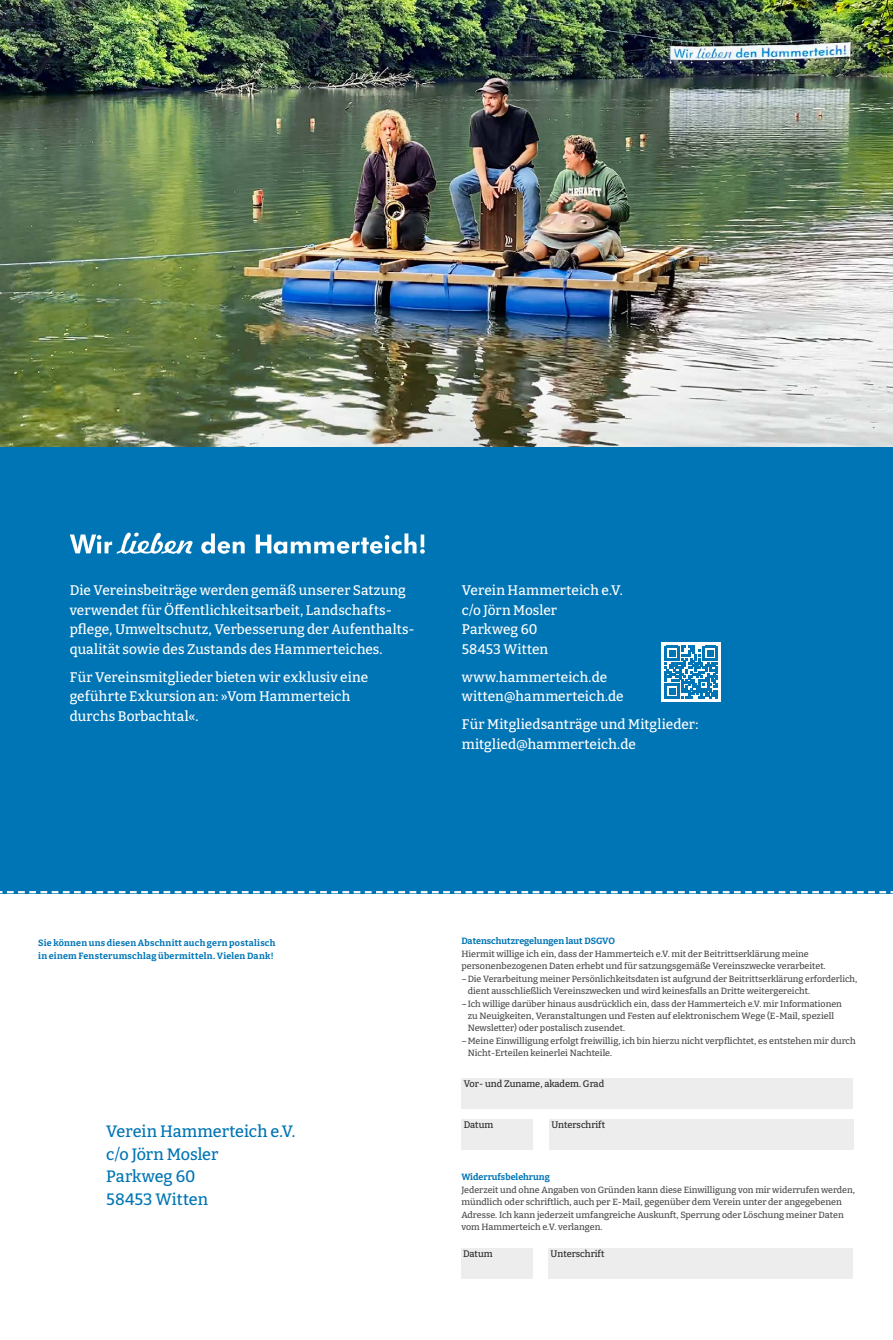
<style>
.page{position:relative;width:893px;height:1340px;background:#fff}
.page>*{position:absolute;margin:0;border:0;box-sizing:border-box;transform-origin:0 0}
.t1{font:500 16.5px/22.5px "Bitter";color:#0075b5}
.t2{font:500 13.8px/19.5px "Bitter";letter-spacing:.01em;color:#fff}
.t3{font:500 9.45px "Bitter";color:#282827}
.t4{font:500 9px/12.5px "Bitter";color:#4a4a49}
.t5{font:700 9px/13.5px "Bitter";letter-spacing:.015em;color:#0075b5}
</style>
<div class="page">
<img style="left:0;top:0;width:893px;height:446px">
<div style="left:0;top:446px;width:893px;height:447px;background:#0075b5"></div>
<svg style="left:70px;top:532px;width:355px;height:22px"></svg>
<div style="left:461px;top:1078px;width:392px;height:31px;background:#ededed"></div>
<div style="left:461px;top:1118px;width:72px;height:31px;background:#ededed"></div>
<div style="left:549px;top:1118px;width:304px;height:31px;background:#ededed"></div>
<div style="left:461px;top:1248px;width:71px;height:30px;background:#ededed"></div>
<div style="left:548px;top:1248px;width:305px;height:30px;background:#ededed"></div>
<svg style="left:0;top:891px;width:893px;height:2px"></svg>
<svg style="left:661px;top:642px;width:60px;height:60px"></svg>
<svg style="left:665px;top:645px;width:53px;height:53px"></svg>
<h2 class="t2" style="left:70px;top:580px;width:346px">Die Vereinsbeiträge werden gemäß unserer Satzung verwendet für Öffentlichkeitsarbeit, Landschafts&shy;pflege, Umweltschutz, Verbesserung der Aufenthalts&shy;qualität sowie des Zustands des Hammerteiches.</h2>
<h2 class="t2" style="left:70px;top:667px;width:300px">Für Vereinsmitglieder bieten wir exklusiv eine geführte Exkursion an: »Vom Hammerteich durchs Borbachtal«.</h2>
<h2 class="t2" style="left:462px;top:580px;width:162px">Verein Hammerteich e.V. c/o Jörn Mosler<br>Parkweg 60<br>58453 Witten</h2>
<h2 class="t2" style="left:462px;top:667px;width:163px">www.hammerteich.de witten@hammerteich.de</h2>
<h2 class="t2" style="left:462px;top:714px;width:238px">Für Mitgliedsanträge und Mitglieder: mitglied@hammerteich.de</h2>
<p class="t5" style="left:38px;top:935px;width:239px">Sie können uns diesen Abschnitt auch gern postalisch in einem Fensterumschlag übermitteln. Vielen Dank!</p>
<h1 class="t1" style="left:106px;top:1119px;width:190px">Verein Hammerteich e.V. c/o Jörn Mosler<br>Parkweg 60<br>58453 Witten</h1>
<p class="t5" style="left:461px;top:934px;width:155px">Datenschutzregelungen laut DSGVO</p>
<p class="t4" style="left:461px;top:947px;width:349px">Hiermit willige ich ein, dass der Hammerteich e.V. mit der Beitrittserklärung meine</p>
<p class="t4" style="left:461px;top:959px;width:366px">personenbezogenen Daten erhebt und für satzungsgemäße Vereinszwecke verarbeitet.</p>
<p class="t4" style="left:461px;top:972px;width:397px">–Die Verarbeitung meiner Persönlichkeitsdaten ist aufgrund der Beitrittserklärung erforderlich,</p>
<p class="t4" style="left:468px;top:984px;width:344px">dient ausschließlich Vereinszwecken und wird keinesfalls an Dritte weitergereicht.</p>
<p class="t4" style="left:461px;top:997px;width:382px">–Ich willige darüber hinaus ausdrücklich ein, dass der Hammerteich e.V. mir Informationen</p>
<p class="t4" style="left:468px;top:1009px;width:368px">zu Neuigkeiten, Veranstaltungen und Festen auf elektronischem Wege (E-Mail, speziell</p>
<p class="t4" style="left:468px;top:1021px;width:159px">Newsletter) oder postalisch zusendet.</p>
<p class="t4" style="left:461px;top:1034px;width:396px">–Meine Einwilligung erfolgt freiwillig, ich bin hierzu nicht verpflichtet, es entstehen mir durch</p>
<p class="t4" style="left:468px;top:1046px;width:146px">Nicht- Erteilen keinerlei Nachteile.</p>
<p class="t3" style="left:464px;top:1077px;width:142px">Vor- und Zuname, akadem. Grad</p>
<p class="t3" style="left:464px;top:1118px;width:31px">Datum</p>
<p class="t3" style="left:551px;top:1118px;width:55px">Unterschrift</p>
<p class="t5" style="left:461px;top:1170px;width:90px">Widerrufsbelehrung</p>
<p class="t4" style="left:461px;top:1182px;width:395px">Jederzeit und ohne Angaben von Gründen kann diese Einwilligung von mir widerrufen werden, mündlich oder schriftlich, auch per E-Mail, gegenüber dem Verein unter der angegebenen Adresse. Ich kann jederzeit umfangreiche Auskunft, Sperrung oder Löschung meiner Daten vom Hammerteich e.V. verlangen.</p>
<p class="t3" style="left:463px;top:1247px;width:31px">Datum</p>
<p class="t3" style="left:551px;top:1247px;width:55px">Unterschrift</p>
</div>
